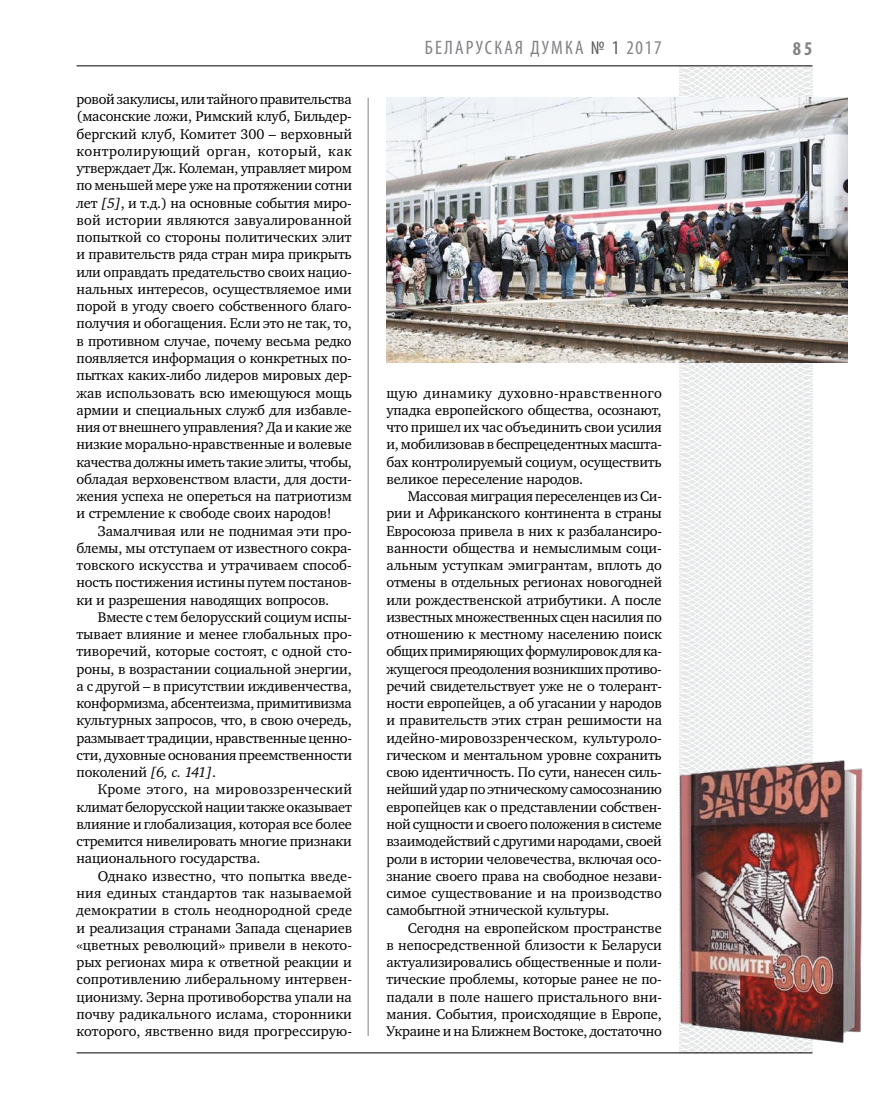
<style>
.page{position:relative;width:872px;height:1106px;background:#fff}
.page>*{position:absolute;margin:0;border:0;box-sizing:border-box;transform-origin:0 0}
.t1{font:condensed 19.5px "Myriad Pro";letter-spacing:.11em;color:#808285}
.t2{font:700 condensed 19.5px "Myriad Pro";color:#808285}
.t3{font:14.4px/17.2px "Charter C";letter-spacing:-.01em;color:#000;text-align:justify}
.s1{font-style:italic}
.s2{color:#58595b}
</style>
<div class="page">
<hr style="left:368px;top:98px;width:1px;height:938px;background:#808285">
<svg style="left:621px;top:65px;width:227px;height:989px"></svg>
<hr style="left:77px;top:65px;width:735px;height:1px;background:#000">
<hr style="left:77px;top:1052px;width:735px;height:1px;background:#000">
<img style="left:679px;top:760px;width:184px;height:293px">
<img style="left:386px;top:97px;width:461px;height:266px">
<p class="t3" style="left:77px;top:91px;width:277px">ровой закулисы, или тайного правительства (масонские ложи, Римский клуб, Бильдер&shy;бергский клуб, Комитет 300 – верховный контролирующий орган, который, как утверждает Дж. Колеман, управляет миром по меньшей мере уже на протяжении сотни лет <span class="s1">[5]</span>, и т.д.) на основные события миро&shy;вой истории являются завуалированной попыткой со стороны политических элит и правительств ряда стран мира прикрыть или оправдать предательство своих нацио&shy;нальных интересов, осуществляемое ими порой в угоду своего собственного благо&shy;получия и обогащения. Если это не так, то, в противном случае, почему весьма редко появляется информация о конкретных по&shy;пытках каких-либо лидеров мировых дер&shy;жав использовать всю имеющуюся мощь армии и специальных служб для избавле&shy;ния от внешнего управления? Да и какие же низкие морально-нравственные и волевые качества должны иметь такие элиты, чтобы, обладая верховенством власти, для дости&shy;жения успеха не опереться на патриотизм и стремление к свободе своих народов!</p>
<p class="t3" style="left:77px;top:522px;width:277px;text-indent:21px">Замалчивая или не поднимая эти про&shy;блемы, мы отступаем от известного сокра&shy;товского искусства и утрачиваем способ&shy;ность постижения истины путем постанов&shy;ки и разрешения наводящих вопросов.</p>
<p class="t3" style="left:77px;top:608px;width:277px;text-indent:21px">Вместе с тем белорусский социум испы&shy;тывает влияние и менее глобальных про&shy;тиворечий, которые состоят, с одной сто&shy;роны, в возрастании социальной энергии, а с другой – в присутствии иждивенчества, конформизма, абсентеизма, примитивизма культурных запросов, что, в свою очередь, размывает традиции, нравственные ценно&shy;сти, духовные основания преемственности поколений <span class="s1">[6, c. 141]</span>.</p>
<p class="t3" style="left:77px;top:781px;width:277px;text-indent:21px">Кроме этого, на мировоззренческий климат белорусской нации также оказывает влияние и глобализация, которая все более стремится нивелировать многие признаки национального государства.</p>
<p class="t3" style="left:77px;top:867px;width:277px;text-indent:21px">Однако известно, что попытка введе&shy;ния единых стандартов так называемой демократии в столь неоднородной среде и реализация странами Запада сценариев «цветных революций» привели в некото&shy;рых регионах мира к ответной реакции и сопротивлению либеральному интервен&shy;ционизму. Зерна противоборства упали на почву радикального ислама, сторонники которого, явственно видя прогрессирую-</p>
<h1 class="t1" style="left:425px;top:36px;width:238px">БЕЛАРУСКАЯ ДУМКА <span class="s2">№ 1</span> 2017</h1>
<h1 class="t2" style="left:793px;top:37px;width:21px">85</h1>
<p class="t3" style="left:386px;top:384px;width:277px">щую динамику духовно-нравственного упадка европейского общества, осознают, что пришел их час объединить свои усилия и, мобилизовав в беспрецедентных масшта&shy;бах контролируемый социум, осуществить великое переселение народов.</p>
<p class="t3" style="left:386px;top:488px;width:277px;text-indent:21px">Массовая миграция переселенцев из Си&shy;рии и Африканского континента в страны Евросоюза привела в них к разбалансиро&shy;ванности общества и немыслимым соци&shy;альным уступкам эмигрантам, вплоть до отмены в отдельных регионах новогодней или рождественской атрибутики. А после известных множественных сцен насилия по отношению к местному населению поиск общих примиряющих формулировок для ка&shy;жущегося преодоления возникших противо&shy;речий свидетельствует уже не о толерант&shy;ности европейцев, а об угасании у народов и правительств этих стран решимости на идейно-мировоззренческом, культуроло&shy;гическом и ментальном уровне сохранить свою идентичность. По сути, нанесен силь&shy;нейший удар по этническому самосознанию европейцев как о представлении собствен&shy;ной сущности и своего положения в системе взаимодействий с другими народами, своей роли в истории человечества, включая осо&shy;знание своего права на свободное незави&shy;симое существование и на производство самобытной этнической культуры.</p>
<p class="t3" style="left:386px;top:919px;width:277px;text-indent:21px">Сегодня на европейском пространстве в непосредственной близости к Беларуси актуализировались общественные и поли&shy;тические проблемы, которые ранее не по&shy;падали в поле нашего пристального вни&shy;мания. События, происходящие в Европе, Украине и на Ближнем Востоке, достаточно</p>
</div>
